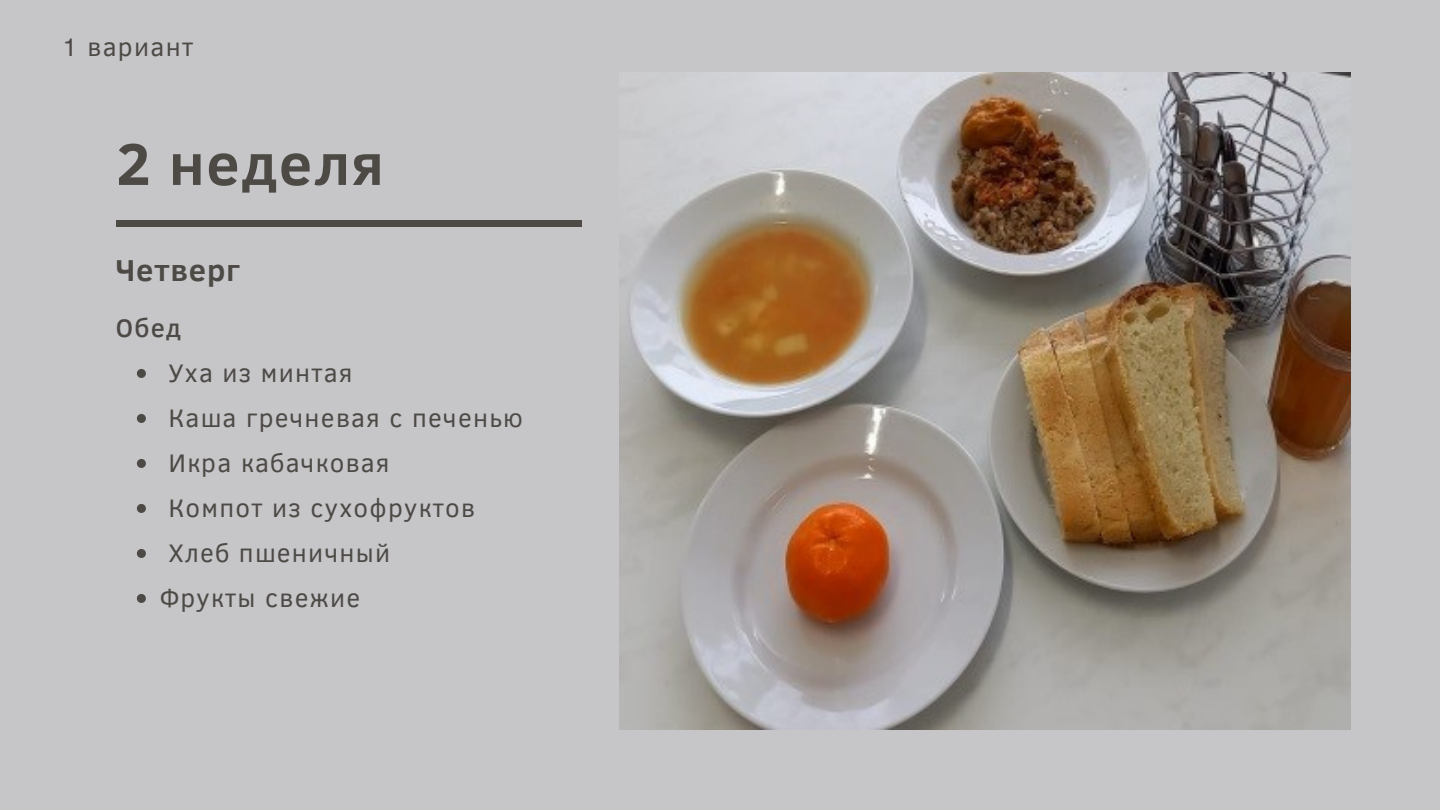
<style>
.page{position:relative;width:1440px;height:810px;background:#c6c6c9}
.page>*{position:absolute;margin:0;border:0;box-sizing:border-box;transform-origin:0 0}
.t1{font:700 60px "Clear Sans";letter-spacing:.03em;color:#4d4a46}
.t2{font:700 31px "Clear Sans";letter-spacing:.03em;color:#4d4a46}
.t3{font:26px "Clear Sans";letter-spacing:.05em;color:#4d4a46}
.t4{font:500 26px "Clear Sans";color:#4d4a46}
</style>
<div class="page">
<img style="left:619px;top:72px;width:731px;height:657px">
<svg style="left:137px;top:369px;width:9px;height:9px"></svg>
<svg style="left:137px;top:414px;width:9px;height:9px"></svg>
<svg style="left:137px;top:459px;width:9px;height:9px"></svg>
<svg style="left:137px;top:504px;width:9px;height:9px"></svg>
<svg style="left:137px;top:549px;width:9px;height:9px"></svg>
<svg style="left:137px;top:594px;width:9px;height:9px"></svg>
<div style="left:116px;top:220px;width:466px;height:7px;background:#4d4a46"></div>
<p class="t3" style="left:62px;top:28px;width:133px">1 вариант</p>
<h1 class="t1" style="left:116px;top:120px;width:269px">2 неделя</h1>
<p class="t2" style="left:116px;top:248px;width:126px">Четверг</p>
<p class="t4" style="left:116px;top:309px;width:66px">Обед</p>
<p class="t3" style="left:168px;top:354px;width:186px">Уха из минтая</p>
<p class="t3" style="left:168px;top:399px;width:356px">Каша гречневая с печенью</p>
<p class="t3" style="left:168px;top:444px;width:223px">Икра кабачковая</p>
<p class="t3" style="left:168px;top:489px;width:308px">Компот из сухофруктов</p>
<p class="t3" style="left:168px;top:534px;width:223px">Хлеб пшеничный</p>
<p class="t3" style="left:160px;top:579px;width:202px">Фрукты свежие</p>
</div>
